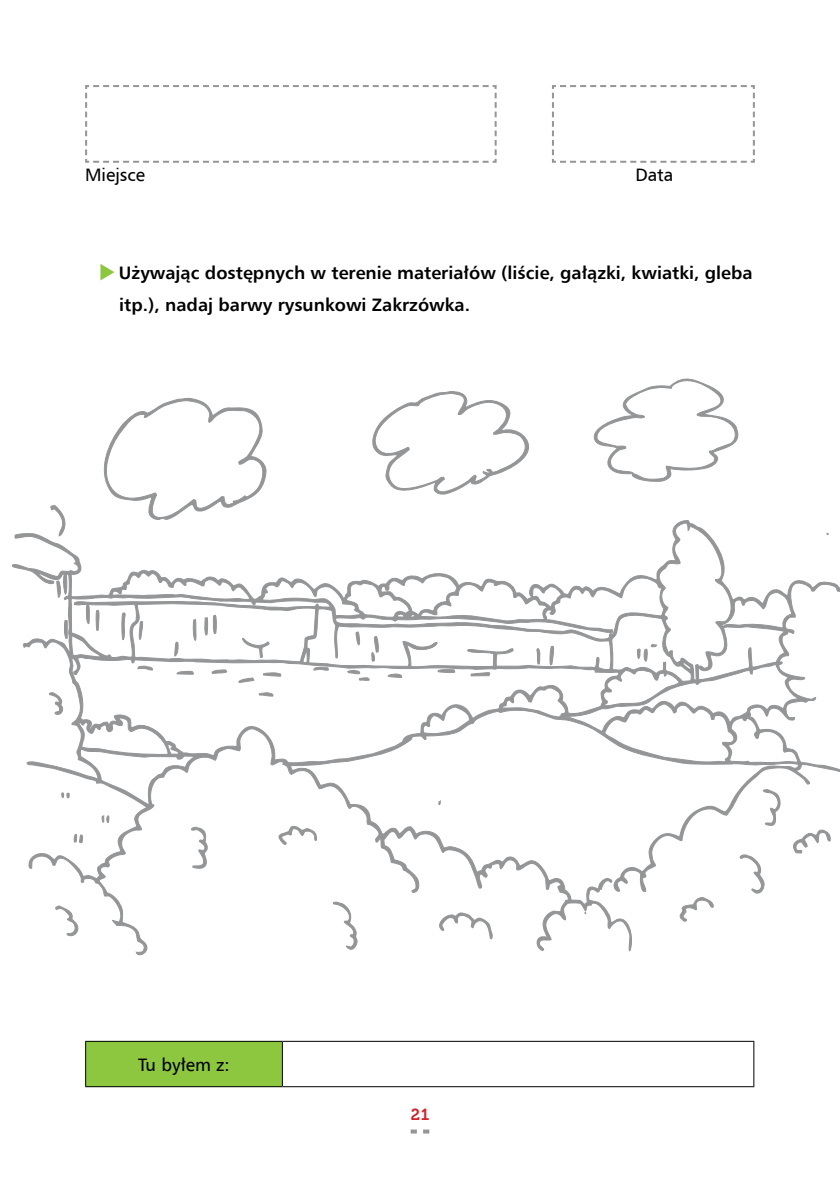
<style>
.page{position:relative;width:840px;height:1191px;background:#fff}
.page>*{position:absolute;margin:0;border:0;box-sizing:border-box;transform-origin:0 0}
.t1{font:700 18px/32.4px "Humnst 777 EU";color:#000}
.t2{font:18px "Humnst 777 EU";color:#000}
.t3{font:16px "Museo 700";color:#d2232a}
</style>
<div class="page">
<svg style="left:410px;top:1129px;width:19px;height:4px"></svg>
<div style="left:86px;top:1041px;width:196px;height:45px;background:#8dc63f"></div>
<hr style="left:85px;top:1040px;width:197px;height:1px;background:#000">
<hr style="left:85px;top:1041px;width:1px;height:45px;background:#000">
<hr style="left:282px;top:1040px;width:472px;height:1px;background:#000">
<hr style="left:282px;top:1041px;width:1px;height:45px;background:#000">
<hr style="left:753px;top:1041px;width:1px;height:45px;background:#000">
<hr style="left:85px;top:1086px;width:197px;height:1px;background:#000">
<hr style="left:282px;top:1086px;width:472px;height:1px;background:#000">
<svg style="left:85px;top:85px;width:412px;height:78px"></svg>
<svg style="left:552px;top:85px;width:203px;height:78px"></svg>
<svg style="left:100px;top:264px;width:14px;height:16px"></svg>
<svg style="left:593px;top:378px;width:146px;height:104px"></svg>
<svg style="left:103px;top:397px;width:164px;height:107px"></svg>
<svg style="left:372px;top:391px;width:157px;height:104px"></svg>
<svg style="left:11px;top:504px;width:828px;height:452px"></svg>
<p class="t2" style="left:85px;top:164px;width:61px">Miejsce</p>
<p class="t2" style="left:635px;top:164px;width:39px">Data</p>
<p class="t1" style="left:119px;top:256px;width:635px">Używając dostępnych w terenie materiałów (liście, gałązki, kwiatki, gleba itp.), nadaj barwy rysunkowi Zakrzówka.</p>
<p class="t2" style="left:138px;top:1053px;width:93px">Tu byłem z:</p>
<p class="t3" style="left:410px;top:1105px;width:20px">21</p>
</div>
